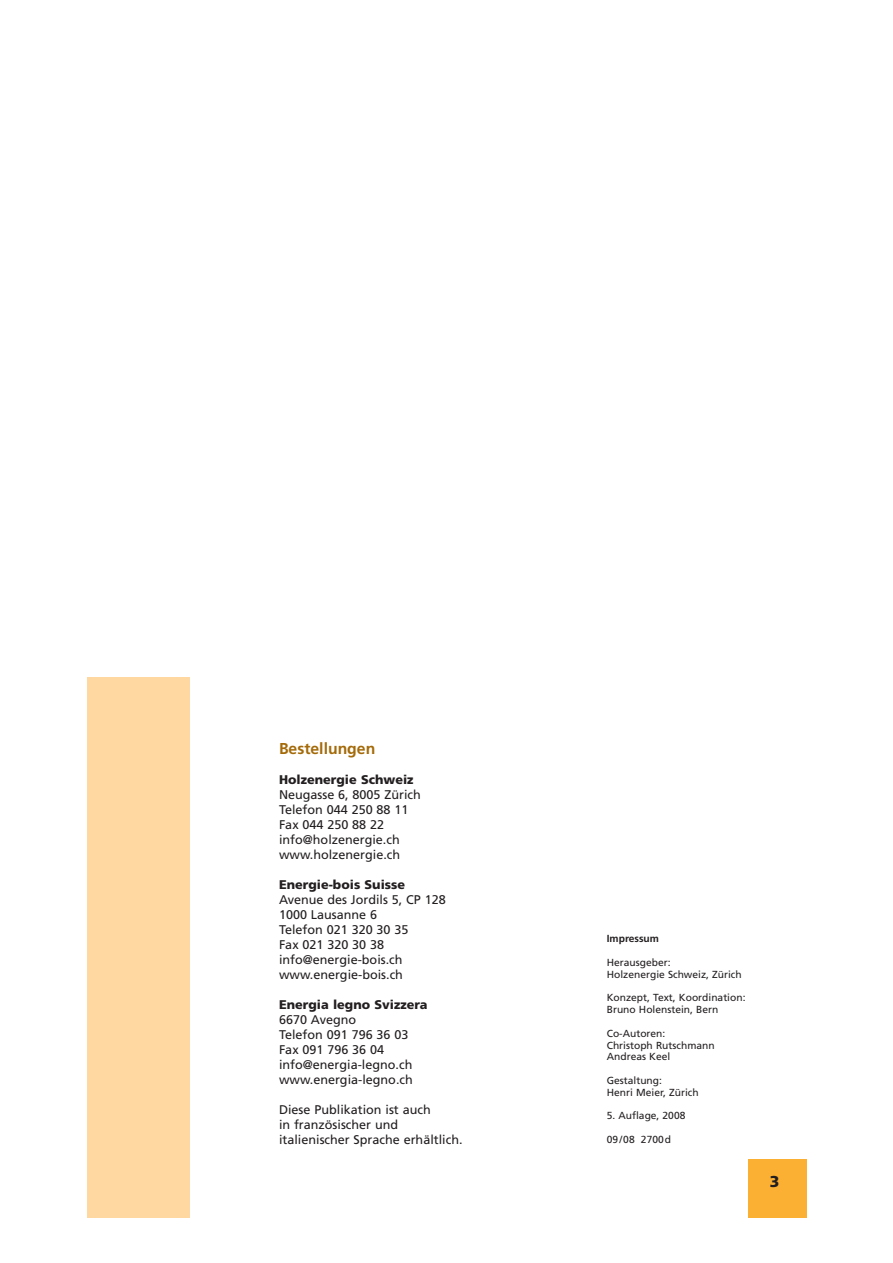
<style>
.page{position:relative;width:893px;height:1263px;background:#fff}
.page>*{position:absolute;margin:0;border:0;box-sizing:border-box;transform-origin:0 0}
.t1{font:700 15.75px "Frutiger";color:#a46a09}
.t2{font:900 15.75px "Frutiger";color:#231f20}
.t3{font:12.6px/15px "Frutiger";color:#231f20}
.t4{font:900 12.6px "Frutiger";color:#231f20}
.t5{font:10.2px/11.9px "Frutiger";color:#231f20}
.t6{font:700 10.2px "Frutiger";color:#231f20}
</style>
<div class="page">
<div style="left:87px;top:677px;width:103px;height:540px;background:#ffd8a1"></div>
<div style="left:748px;top:1159px;width:58px;height:58px;background:#fcb033"></div>
<p class="t1" style="left:279px;top:743px;width:98px">Bestellungen</p>
<p class="t4" style="left:279px;top:775px;width:136px">Holzenergie Schweiz</p>
<p class="t3" style="left:279px;top:788px;width:143px">Neugasse 6, 8005 Zürich<br>Telefon 044 250 88 11<br>Fax 044 250 88 22 info@holzenergie.ch www.holzenergie.ch</p>
<p class="t4" style="left:279px;top:880px;width:128px">Energie-bois Suisse</p>
<p class="t3" style="left:279px;top:893px;width:168px">Avenue des Jordils 5, CP 128<br>1000 Lausanne 6<br>Telefon 021 320 30 35<br>Fax 021 320 30 38 info@energie-bois.ch www.energie-bois.ch</p>
<p class="t4" style="left:279px;top:999px;width:150px">Energia legno Svizzera</p>
<p class="t3" style="left:279px;top:1013px;width:135px">6670 Avegno<br>Telefon 091 796 36 03<br>Fax 091 796 36 04 info@energia-legno.ch www.energia-legno.ch</p>
<p class="t3" style="left:279px;top:1103px;width:185px">Diese Publikation ist auch<br>in französischer und italienischer Sprache erhältlich.</p>
<p class="t6" style="left:606px;top:935px;width:54px">Impressum</p>
<p class="t5" style="left:606px;top:957px;width:136px">Herausgeber:<br>Holzenergie Schweiz, Zürich</p>
<p class="t5" style="left:606px;top:993px;width:140px">Konzept, Text, Koordination:<br>Bruno Holenstein, Bern</p>
<p class="t5" style="left:606px;top:1028px;width:109px">Co-Autoren:<br>Christoph Rutschmann<br>Andreas Keel</p>
<p class="t5" style="left:606px;top:1075px;width:93px">Gestaltung:<br>Henri Meier, Zürich</p>
<p class="t5" style="left:606px;top:1111px;width:80px">5. Auflage, 2008</p>
<p class="t5" style="left:606px;top:1134px;width:66px">09/08 2700d</p>
<p class="t2" style="left:769px;top:1175px;width:11px">3</p>
</div>
